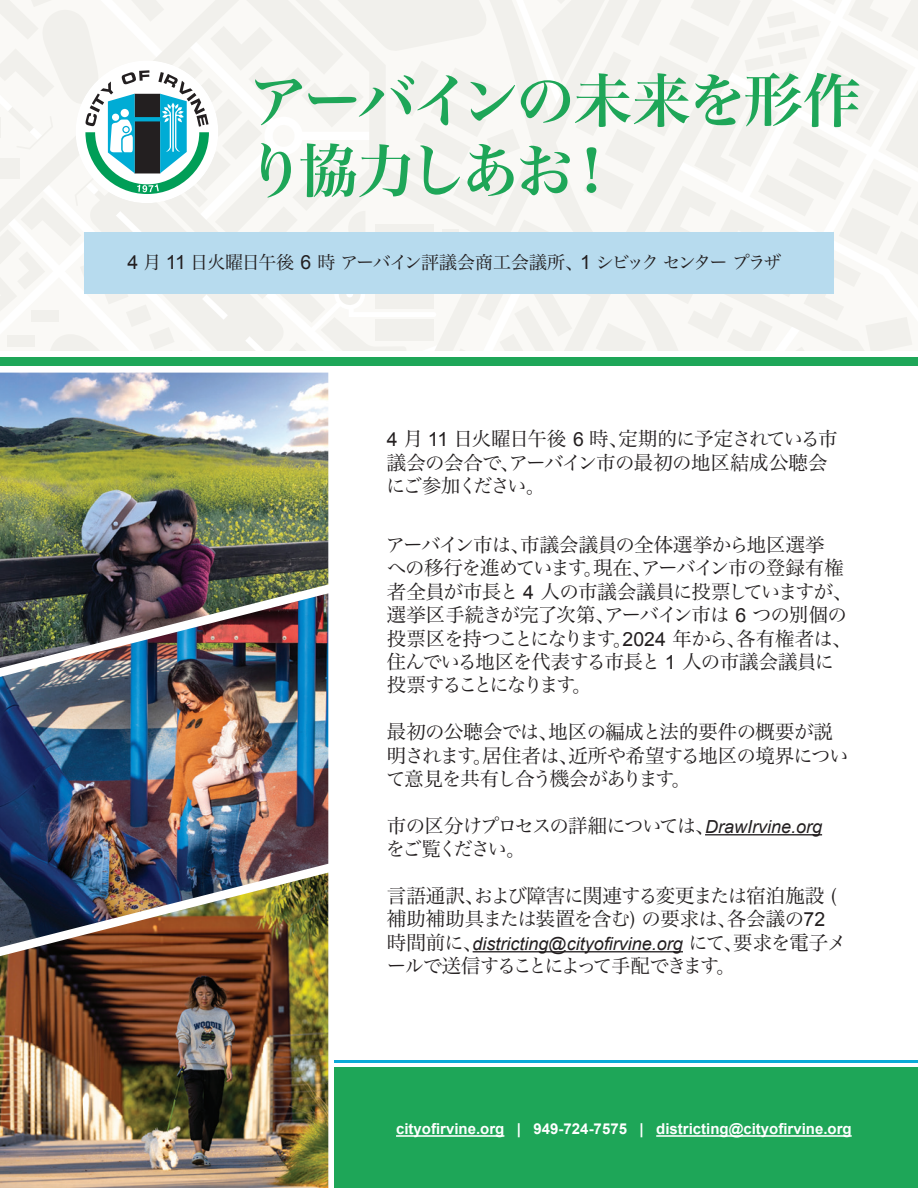
<style>
.page{position:relative;width:918px;height:1188px;background:#fff}
.page>*{position:absolute;margin:0;border:0;box-sizing:border-box;transform-origin:0 0}
.t1{font:58.5px/70.2px "Hira Min Pro W6";letter-spacing:-.06em;color:#1ea658}
.t2{font:19.5px/23.4px "Hira Min Pro W3";letter-spacing:-.045em;color:#231f20}
.t3{font:19.5px/23.4px "Hira Min Pro W3";letter-spacing:-.1em;color:#231f20}
.t4{font:19.5px "Hira Min Pro W3";letter-spacing:-.12em;color:#231f20}
.t5{font:italic 18px "Arial";color:#231f20}
.t6{font:18px "Hira Min Pro W3";letter-spacing:-.07em;color:#231f20}
.t7{font:700 15px "Arial";color:#fff}
.s1{font-family:"Arial";font-size:19.5px}
.s2{font-family:"Arial"}
.s3{font-family:"Arial";font-style:italic;font-size:18px}
.s4{font-family:"Hira Min Pro W3";font-style:normal;font-size:19.5px}
</style>
<div class="page">
<div style="left:335px;top:1067px;width:583px;height:121px;background:#1ea658"></div>
<hr style="left:335px;top:1060px;width:583px;height:3px;background:#0baad7">
<img style="left:0;top:373px;width:328px;height:220px">
<img style="left:0;top:593px;width:328px;height:280px">
<img style="left:0;top:873px;width:328px;height:315px">
<svg style="left:0;top:0;width:918px;height:351px"></svg>
<div style="left:85px;top:232px;width:749px;height:62px;background:#b7dbee"></div>
<hr style="left:396px;top:1135px;width:108px;height:2px;background:#fff">
<hr style="left:656px;top:1135px;width:196px;height:2px;background:#fff">
<hr style="left:705px;top:834px;width:117px;height:1px;background:#231f20">
<hr style="left:473px;top:951px;width:210px;height:1px;background:#231f20">
<div style="left:0;top:357px;width:918px;height:9px;background:#1ea658"></div>
<p class="t1" style="left:247px;top:61px;width:616px">アーバインの未来を形作り協力しあお！</p>
<p class="t6" style="left:128px;top:247px;width:655px"><span class="s1">4</span> 月 <span class="s1">11</span> 日火曜日午後 <span class="s1">6</span> 時 アーバイン評議会商工会議所、<span class="s1">1</span> シビック センター プラザ</p>
<p class="t2" style="left:386px;top:425px;width:453px"><span class="s2">4</span> 月 <span class="s2">11</span> 日火曜日午後 <span class="s2">6</span> 時、定期的に予定されている市議会の会合で、アーバイン市の最初の地区結成公聴会にご参加ください。</p>
<p class="t2" style="left:386px;top:531px;width:468px">アーバイン市は、市議会議員の全体選挙から地区選挙<br>への移行を進めています。現在、アーバイン市の登録有権者全員が市長と <span class="s2">4</span> 人の市議会議員に投票していますが、選挙区手続きが完了次第、アーバイン市は <span class="s2">6</span> つの別個の投票区を持つことになります。<span class="s2">2024</span> 年から、各有権者は、住んでいる地区を代表する市長と <span class="s2">1</span> 人の市議会議員に投票することになります。</p>
<p class="t2" style="left:386px;top:718px;width:464px">最初の公聴会では、地区の編成と法的要件の概要が説明されます。居住者は、近所や希望する地区の境界について意見を共有し合う機会があります。</p>
<p class="t3" style="left:386px;top:812px;width:438px">市の区分けプロセスの詳細については、<span class="s3">DrawIrvine.org</span>をご覧ください。</p>
<p class="t2" style="left:387px;top:882px;width:452px">言語通訳、および障害に関連する変更または宿泊施設 (補助補助具または装置を含む) の要求は、各会議の<span class="s2">72</span></p>
<p class="t5" style="left:387px;top:932px;width:461px"><span class="s4">時間前に、</span>districting@cityofirvine.org <span class="s4">にて、要求を電子メ</span></p>
<p class="t4" style="left:387px;top:949px;width:350px">ールで送信することによって手配できます。</p>
<p class="t7" style="left:396px;top:1119px;width:457px">cityofirvine.org | 949-724-7575 | districting@cityofirvine.org</p>
</div>
